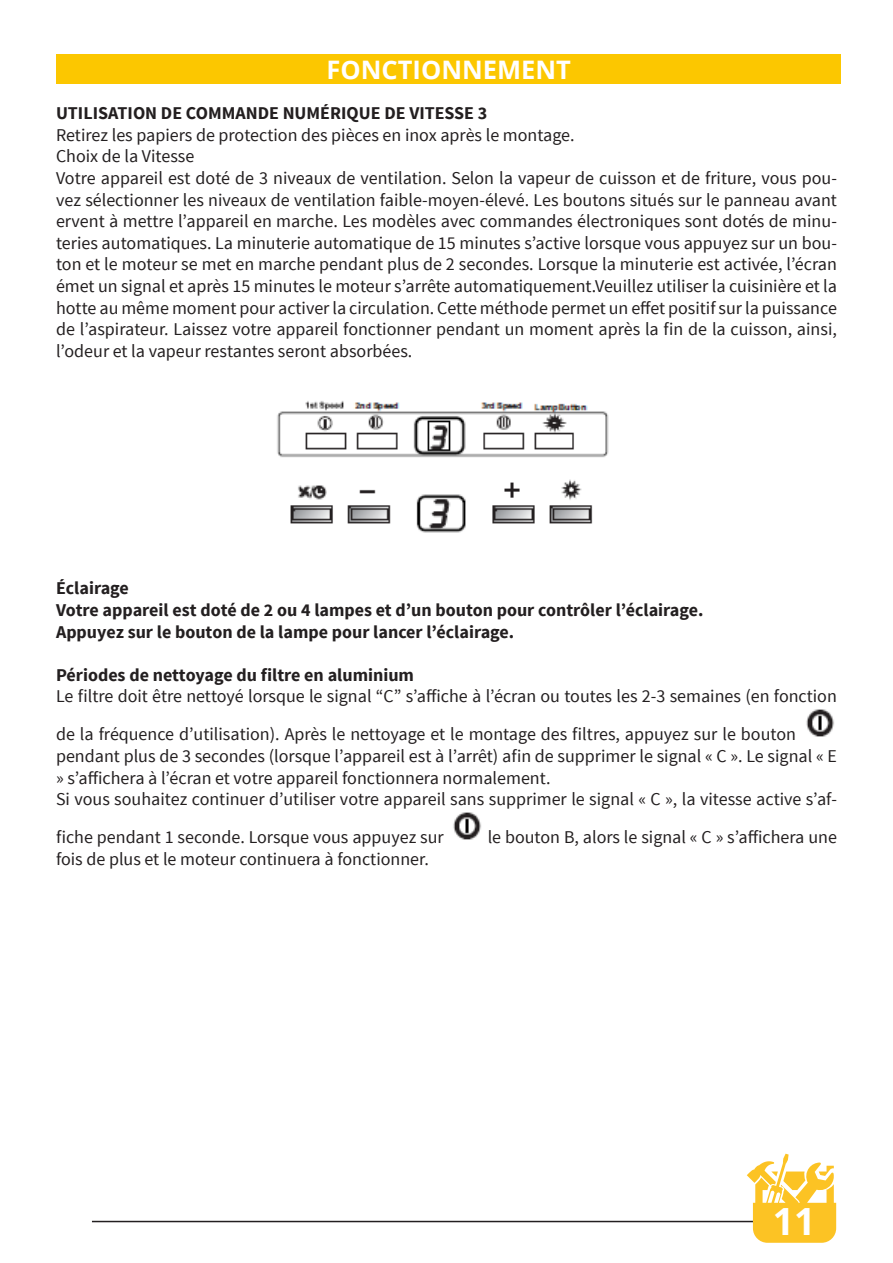
<style>
.page{position:relative;width:893px;height:1263px;background:#fff}
.page>*{position:absolute;margin:0;border:0;box-sizing:border-box;transform-origin:0 0}
.t1{font:700 37.5px "Open Sans";color:#fff}
.t2{font:700 25.5px "Open Sans";color:#fff}
.t3{font:18px/21.6px "Source Sans Pro";color:#231f20}
.t4{font:700 18px "Source Sans Pro";color:#231f20}
</style>
<div class="page">
<div style="left:56px;top:54px;width:785px;height:30px;background:#fcc700"></div>
<img style="left:806px;top:709px;width:28px;height:28px">
<img style="left:453px;top:812px;width:28px;height:28px">
<img style="left:277px;top:401px;width:332px;height:132px">
<hr style="left:92px;top:1221px;width:713px;height:1px;background:#231f20">
<svg style="left:747px;top:1154px;width:89px;height:89px"></svg>
<p class="t2" style="left:327px;top:51px;width:246px">FONCTIONNEMENT</p>
<p class="t4" style="left:56px;top:102px;width:433px">UTILISATION DE COMMANDE NUMÉRIQUE DE VITESSE 3</p>
<p class="t3" style="left:56px;top:124px;width:520px">Retirez les papiers de protection des pièces en inox après le montage.</p>
<p class="t3" style="left:56px;top:146px;width:140px">Choix de la Vitesse</p>
<p class="t3" style="left:56px;top:167px;width:782px;text-align:justify">Votre appareil est doté de 3 niveaux de ventilation. Selon la vapeur de cuisson et de friture, vous pou&shy;vez sélectionner les niveaux de ventilation faible-moyen-élevé. Les boutons situés sur le panneau avant ervent à mettre l’appareil en marche. Les modèles avec commandes électroniques sont dotés de minu&shy;teries automatiques. La minuterie automatique de 15 minutes s’active lorsque vous appuyez sur un bou&shy;ton et le moteur se met en marche pendant plus de 2 secondes. Lorsque la minuterie est activée, l’écran émet un signal et après 15 minutes le moteur s’arrête automatiquement.Veuillez utiliser la cuisinière et la hotte au même moment pour activer la circulation. Cette méthode permet un effet positif sur la puissance de l’aspirateur. Laissez votre appareil fonctionner pendant un moment après la fin de la cuisson, ainsi, l’odeur et la vapeur restantes seront absorbées.</p>
<p class="t4" style="left:56px;top:577px;width:74px">Éclairage</p>
<p class="t4" style="left:56px;top:598px;width:649px">Votre appareil est doté de 2 ou 4 lampes et d’un bouton pour contrôler l’éclairage.</p>
<p class="t4" style="left:56px;top:620px;width:460px">Appuyez sur le bouton de la lampe pour lancer l’éclairage.</p>
<p class="t4" style="left:56px;top:663px;width:359px">Périodes de nettoyage du filtre en aluminium</p>
<p class="t3" style="left:56px;top:678px;width:782px;line-height:38.1px">Le filtre doit être nettoyé lorsque le signal “C” s’affiche à l’écran ou toutes les 2-3 semaines (en fonction de la fréquence d’utilisation). Après le nettoyage et le montage des filtres, appuyez sur le bouton</p>
<p class="t3" style="left:56px;top:746px;width:782px">pendant plus de 3 secondes (lorsque l’appareil est à l’arrêt) afin de supprimer le signal « C ». Le signal « E » s’affichera à l’écran et votre appareil fonctionnera normalement.</p>
<p class="t3" style="left:56px;top:780px;width:782px;line-height:38.1px">Si vous souhaitez continuer d’utiliser votre appareil sans supprimer le signal « C », la vitesse active s’af&shy;fiche pendant 1 seconde. Lorsque vous appuyez sur</p>
<p class="t3" style="left:488px;top:827px;width:351px">le bouton B, alors le signal « C » s’affichera une</p>
<p class="t3" style="left:56px;top:848px;width:374px">fois de plus et le moteur continuera à fonctionner.</p>
<h1 class="t1" style="left:773px;top:1195px;width:44px">11</h1>
</div>
